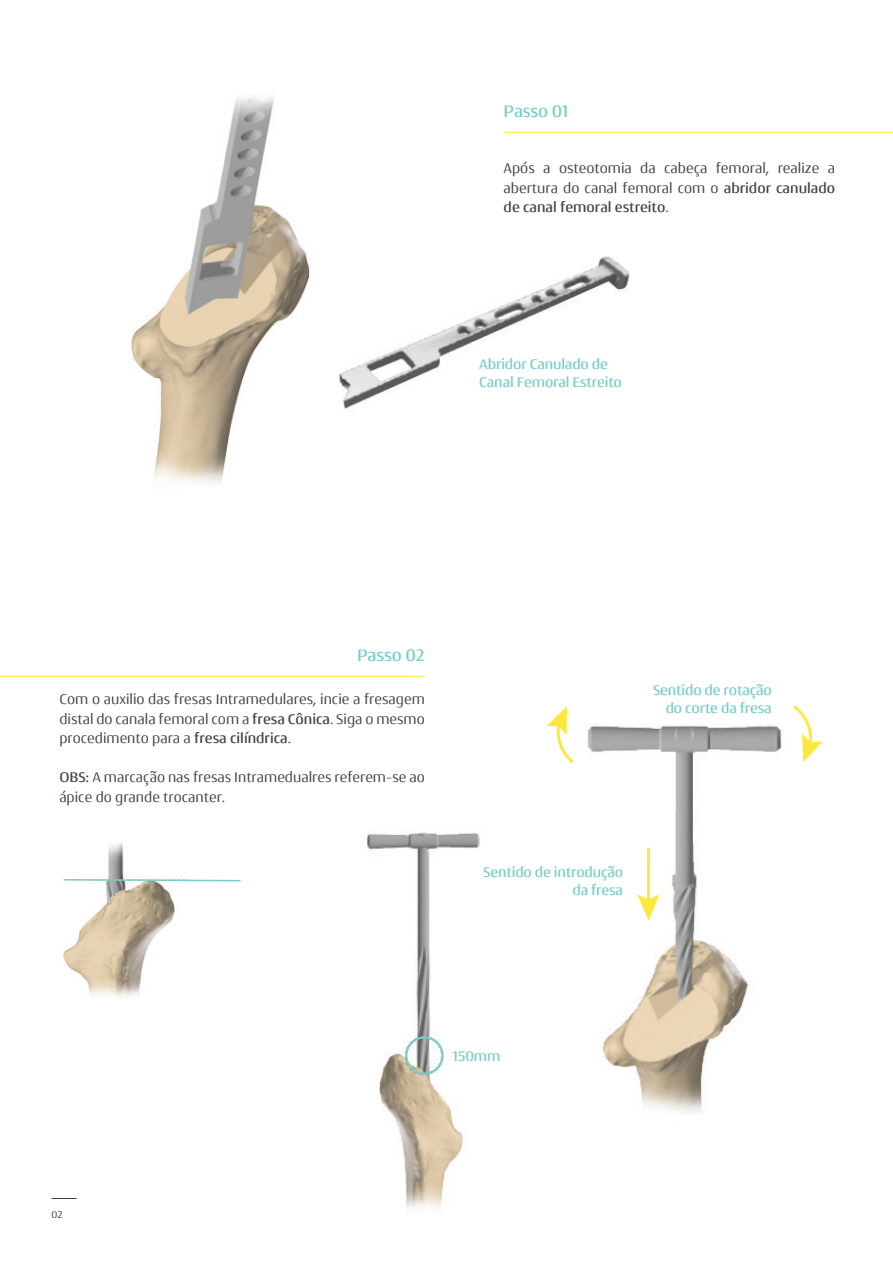
<style>
.page{position:relative;width:893px;height:1263px;background:#fff}
.page>*{position:absolute;margin:0;border:0;box-sizing:border-box;transform-origin:0 0}
.t1{font:500 18px "Conto";letter-spacing:-.01em;color:#7accc8}
.t2{font:15px/19.5px "Conto";color:#3c4548;text-align:justify}
.t3{font:500 15px/18px "Conto";letter-spacing:-.01em;color:#7accc8;text-align:right}
.t4{font:10.5px "Conto";color:#3c4548}
.s1{font-weight:500}
</style>
<div class="page">
<img style="left:341px;top:256px;width:289px;height:153px">
<svg style="left:52px;top:1198px;width:25px;height:1px"></svg>
<hr style="left:504px;top:132px;width:389px;height:1px;background:#ffe83e">
<hr style="left:0;top:676px;width:424px;height:1px;background:#ffe83e">
<img style="left:367px;top:832px;width:113px;height:378px">
<img style="left:131px;top:97px;width:210px;height:388px">
<img style="left:587px;top:725px;width:195px;height:388px">
<img style="left:63px;top:843px;width:121px;height:155px">
<svg style="left:793px;top:705px;width:30px;height:57px"></svg>
<svg style="left:546px;top:706px;width:28px;height:58px"></svg>
<hr style="left:647px;top:848px;width:3px;height:55px;background:#ffe83e">
<svg style="left:637px;top:894px;width:23px;height:27px"></svg>
<svg style="left:405px;top:1036px;width:40px;height:39px"></svg>
<svg style="left:63px;top:878px;width:178px;height:4px"></svg>
<p class="t1" style="left:504px;top:99px;width:66px">Passo 01</p>
<p class="t2" style="left:504px;top:158px;width:333px">Após a osteotomia da cabeça femoral, realize a abertura do canal femoral com o <span class="s1">abridor canulado de canal femoral estreito</span>.</p>
<p class="t3" style="left:479px;top:354px;width:144px;text-align:left">Abridor Canulado de<br>Canal Femoral Estreito</p>
<p class="t1" style="left:357px;top:643px;width:69px">Passo 02</p>
<p class="t2" style="left:59px;top:689px;width:367px">Com o auxilio das fresas Intramedulares, incie a fresagem distal do canala femoral com a <span class="s1">fresa Cônica</span>. Siga o mesmo procedimento para a <span class="s1">fresa cilíndrica</span>.</p>
<p class="t2" style="left:59px;top:767px;width:367px"><span class="s1">OBS:</span> A marcação nas fresas Intramedualres referem-se ao ápice do grande trocanter.</p>
<p class="t3" style="left:653px;top:680px;width:120px">Sentido de rotação do corte da fresa</p>
<p class="t3" style="left:483px;top:862px;width:141px">Sentido de introdução da fresa</p>
<p class="t4" style="left:52px;top:1208px;width:13px">02</p>
<p class="t3" style="left:453px;top:1046px;width:49px">150mm</p>
</div>
